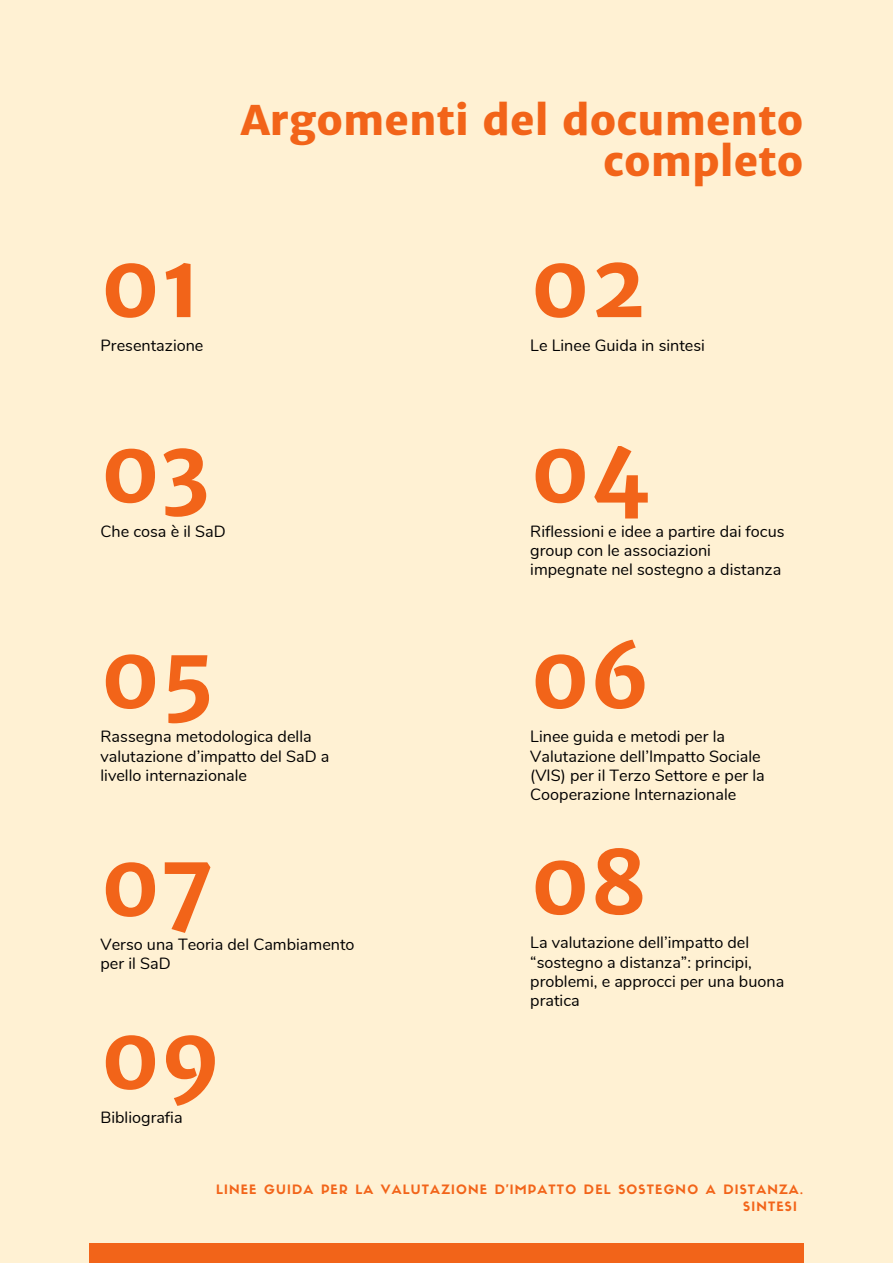
<style>
.page{position:relative;width:893px;height:1264px;background:#fff}
.page>*{position:absolute;margin:0;border:0;box-sizing:border-box;transform-origin:0 0}
.t1{font:700 86.85px "Merriweather Sans";color:#f26419}
.t2{font:800 40.95px/40.5px "Merriweather Sans";color:#f26419;text-align:right}
.t3{font:16.2px/19.2px "Nunito";color:#000}
.t4{font:12.75px/17px "Sifonn Basic";letter-spacing:.09em;color:#f26419}
</style>
<div class="page">
<div style="left:0;top:0;width:892px;height:1262px;background:#fff1d3"></div>
<div style="left:89px;top:1242px;width:714px;height:20px;background:#f26419"></div>
<h1 class="t1" style="left:100px;top:232px;width:104px">01</h1>
<p class="t3" style="left:100px;top:336px;width:104px">Presentazione</p>
<h2 class="t2" style="left:241px;top:101px;width:564px">Argomenti del documento completo</h2>
<h1 class="t1" style="left:530px;top:232px;width:119px">02</h1>
<p class="t3" style="left:530px;top:336px;width:176px">Le Linee Guida in sintesi</p>
<h1 class="t1" style="left:100px;top:417px;width:111px">03</h1>
<p class="t3" style="left:100px;top:521px;width:127px">Che cosa è il SaD</p>
<h1 class="t1" style="left:100px;top:623px;width:116px">05</h1>
<h1 class="t1" style="left:530px;top:417px;width:121px">04</h1>
<p class="t3" style="left:530px;top:521px;width:256px">Riflessioni e idee a partire dai focus group con le associazioni impegnate nel sostegno a distanza</p>
<h1 class="t1" style="left:530px;top:623px;width:121px">06</h1>
<p class="t3" style="left:100px;top:727px;width:230px">Rassegna metodologica della valutazione d’impatto del SaD a livello internazionale</p>
<h1 class="t1" style="left:100px;top:830px;width:116px">07</h1>
<p class="t3" style="left:100px;top:935px;width:255px">Verso una Teoria del Cambiamento per il SaD</p>
<h1 class="t1" style="left:100px;top:1003px;width:122px">09</h1>
<p class="t3" style="left:100px;top:1108px;width:84px">Bibliografia</p>
<p class="t3" style="left:530px;top:727px;width:236px">Linee guida e metodi per la<br>Valutazione dell’Impatto Sociale (VIS) per il Terzo Settore e per la<br>Cooperazione Internazionale</p>
<h1 class="t1" style="left:530px;top:829px;width:119px">08</h1>
<p class="t3" style="left:530px;top:933px;width:255px">La valutazione dell’impatto del “sostegno a distanza”: principi, problemi, e approcci per una buona pratica</p>
<p class="t4" style="left:743px;top:1182px;width:62px;text-indent:-527px">LINEE GUIDA PER LA VALUTAZIONE D’IMPATTO DEL SOSTEGNO A DISTANZA.<br>SINTESI</p>
</div>
